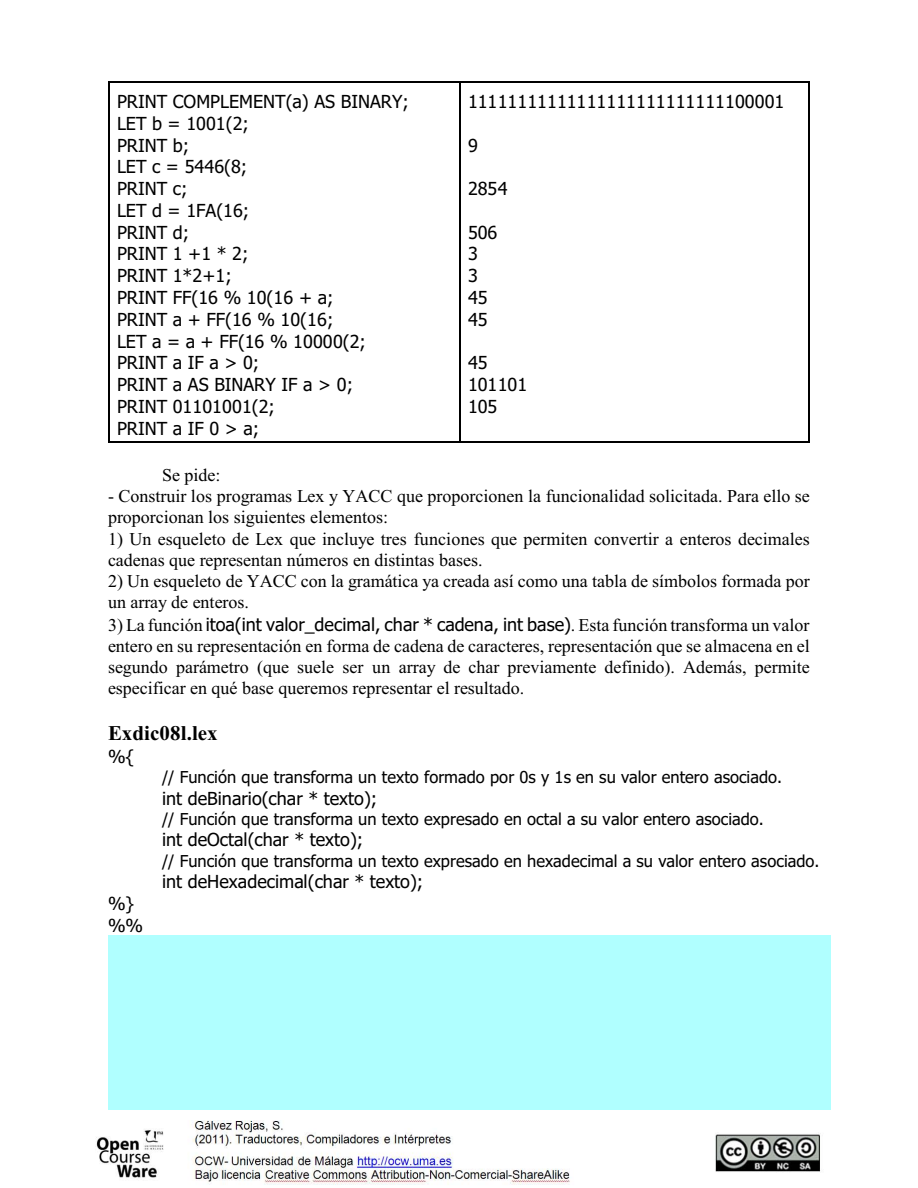
<style>
.page{position:relative;width:918px;height:1188px;background:#fff}
.page>*{position:absolute;margin:0;border:0;box-sizing:border-box;transform-origin:0 0}
.t1{font:700 21px "Times New Roman";color:#000}
.t2{font:18px/21.3px "Times New Roman";color:#000}
.t3{font:18px/21.8px "Tahoma";color:#000}
.t4{font:italic 16.5px "Tahoma";color:#000}
.s1{font-family:"Times New Roman"}
</style>
<div class="page">
<hr style="left:108px;top:81px;width:1px;height:362px;background:#000">
<hr style="left:108px;top:81px;width:351px;height:1px;background:#000">
<hr style="left:108px;top:441px;width:351px;height:2px;background:#000">
<hr style="left:459px;top:81px;width:1px;height:362px;background:#000">
<hr style="left:809px;top:81px;width:1px;height:362px;background:#000">
<hr style="left:459px;top:81px;width:351px;height:1px;background:#000">
<hr style="left:459px;top:441px;width:351px;height:2px;background:#000">
<div style="left:108px;top:935px;width:722px;height:22px;background:#b0ffff"></div>
<div style="left:108px;top:957px;width:722px;height:22px;background:#b0ffff"></div>
<div style="left:108px;top:979px;width:722px;height:22px;background:#b0ffff"></div>
<div style="left:108px;top:1001px;width:722px;height:21px;background:#b0ffff"></div>
<div style="left:108px;top:1023px;width:722px;height:21px;background:#b0ffff"></div>
<div style="left:108px;top:1044px;width:722px;height:22px;background:#b0ffff"></div>
<div style="left:108px;top:1066px;width:722px;height:22px;background:#b0ffff"></div>
<div style="left:108px;top:1088px;width:722px;height:22px;background:#b0ffff"></div>
<img style="left:96px;top:1121px;width:725px;height:64px">
<p class="t3" style="left:117px;top:92px;width:293px">PRINT COMPLEMENT(a) AS BINARY;<br>LET b = 1001(2;<br>PRINT b;<br>LET c = 5446(8;<br>PRINT c;<br>LET d = 1FA(16;<br>PRINT d;<br>PRINT 1 +1 * 2;<br>PRINT 1*2+1;<br>PRINT FF(16 % 10(16 + a;<br>PRINT a + FF(16 % 10(16;<br>LET a = a + FF(16 % 10000(2;<br>PRINT a IF a &gt; 0;<br>PRINT a AS BINARY IF a &gt; 0;<br>PRINT 01101001(2;<br>PRINT a IF 0 &gt; a;</p>
<p class="t3" style="left:468px;top:92px;width:318px">11111111111111111111111111100001</p>
<p class="t3" style="left:468px;top:136px;width:11px">9</p>
<p class="t3" style="left:468px;top:179px;width:41px">2854</p>
<p class="t3" style="left:468px;top:223px;width:31px">506<br>3<br>3<br>45<br>45</p>
<p class="t3" style="left:468px;top:353px;width:61px">45<br>101101<br>105</p>
<p class="t2" style="left:162px;top:466px;width:60px">Se pide:</p>
<p class="t2" style="left:108px;top:487px;width:703px">- Construir los programas Lex y YACC que proporcionen la funcionalidad solicitada. Para ello se proporcionan los siguientes elementos:</p>
<p class="t2" style="left:108px;top:530px;width:703px">1) Un esqueleto de Lex que incluye tres funciones que permiten convertir a enteros decimales cadenas que representan números en distintas bases.</p>
<p class="t2" style="left:108px;top:572px;width:703px">2) Un esqueleto de YACC con la gramática ya creada así como una tabla de símbolos formada por un array de enteros.</p>
<p class="t3" style="left:108px;top:615px;width:703px"><span class="s1">3) La función</span> itoa(int valor_decimal, char * cadena, int base)<span class="s1">. Esta función transforma un valor</span></p>
<p class="t2" style="left:108px;top:637px;width:703px;text-align:justify">entero en su representación en forma de cadena de caracteres, representación que se almacena en el segundo parámetro (que suele ser un array de char previamente definido). Además, permite especificar en qué base queremos representar el resultado.</p>
<p class="t1" style="left:108px;top:726px;width:111px">Exdic08l.lex</p>
<p class="t3" style="left:108px;top:747px;width:28px">%{</p>
<p class="t4" style="left:162px;top:771px;width:622px">// Función que transforma un texto formado por 0s y 1s en su valor entero asociado.</p>
<p class="t3" style="left:162px;top:789px;width:217px">int deBinario(char * texto);</p>
<p class="t4" style="left:162px;top:812px;width:603px">// Función que transforma un texto expresado en octal a su valor entero asociado.</p>
<p class="t3" style="left:162px;top:830px;width:203px">int deOctal(char * texto);</p>
<p class="t4" style="left:162px;top:854px;width:659px">// Función que transforma un texto expresado en hexadecimal a su valor entero asociado.</p>
<p class="t3" style="left:162px;top:872px;width:263px">int deHexadecimal(char * texto);</p>
<p class="t3" style="left:108px;top:894px;width:37px">%} %%</p>
</div>
